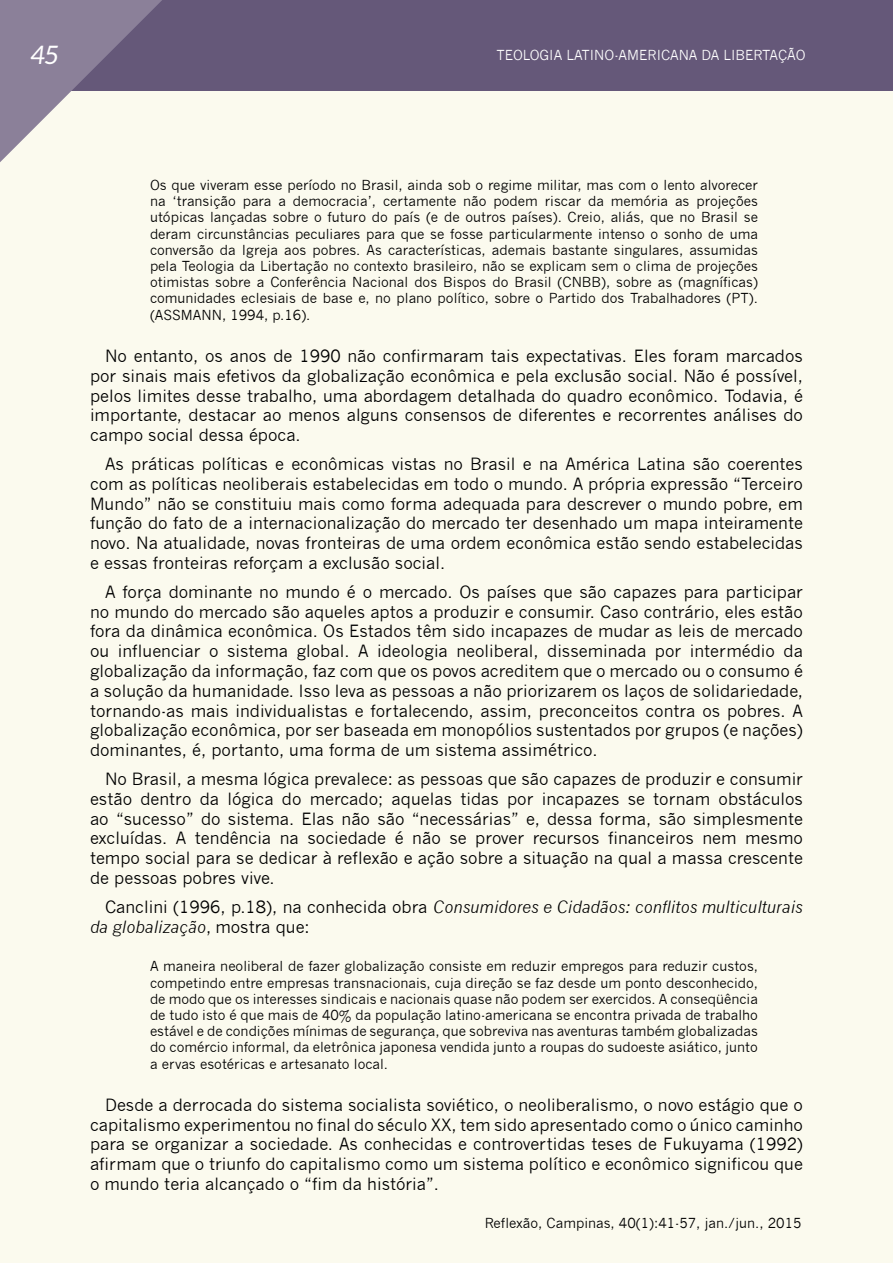
<style>
.page{position:relative;width:893px;height:1263px;background:#fff}
.page>*{position:absolute;margin:0;border:0;box-sizing:border-box;transform-origin:0 0}
.t1{font:italic 25.5px "Aleo";color:#fff}
._05_0_texto{font:16.5px/19.8px "News Gothic";color:#000;text-align:justify}
._05_0_texto-2{font:italic 16.5px/19.8px "News Gothic";color:#000}
._05_1__citação{font:13.5px/16.2px "News Gothic";color:#000;text-align:justify}
.t2{font:13.5px "News Gothic";color:#fff}
.s1{font-style:normal}
</style>
<div class="page">
<div style="left:0;top:86px;width:893px;height:1177px;background:#fbfaee"></div>
<div style="left:0;top:0;width:893px;height:90px;background:#655879"></div>
<svg style="left:0;top:0;width:162px;height:162px"></svg>
<h1 class="t1" style="left:31px;top:40px;width:29px">45</h1>
<p class="t2" style="left:496px;top:47px;width:311px">TEOLOGIA LATINO-AMERICANA DA LIBERTAÇÃO</p>
<p class="_05_1__citação" style="left:150px;top:177px;width:609px">Os que viveram esse período no Brasil, ainda sob o regime militar, mas com o lento alvorecer na ‘transição para a democracia’, certamente não podem riscar da memória as projeções utópicas lançadas sobre o futuro do país (e de outros países). Creio, aliás, que no Brasil se deram circunstâncias peculiares para que se fosse particularmente intenso o sonho de uma conversão da Igreja aos pobres. As características, ademais bastante singulares, assumidas pela Teologia da Libertação no contexto brasileiro, não se explicam sem o clima de projeções otimistas sobre a Conferência Nacional dos Bispos do Brasil (CNBB), sobre as (magníficas) comunidades eclesiais de base e, no plano político, sobre o Partido dos Trabalhadores (PT). (ASSMANN, 1994, p.16).</p>
<p class="_05_0_texto" style="left:90px;top:346px;width:714px;text-indent:15px">No entanto, os anos de 1990 não confirmaram tais expectativas. Eles foram marcados por sinais mais efetivos da globalização econômica e pela exclusão social. Não é possível, pelos limites desse trabalho, uma abordagem detalhada do quadro econômico. Todavia, é importante, destacar ao menos alguns consensos de diferentes e recorrentes análises do campo social dessa época.</p>
<p class="_05_0_texto" style="left:90px;top:454px;width:714px;text-indent:15px">As práticas políticas e econômicas vistas no Brasil e na América Latina são coerentes com as políticas neoliberais estabelecidas em todo o mundo. A própria expressão “Terceiro Mundo” não se constituiu mais como forma adequada para descrever o mundo pobre, em função do fato de a internacionalização do mercado ter desenhado um mapa inteiramente novo. Na atualidade, novas fronteiras de uma ordem econômica estão sendo estabelecidas e essas fronteiras reforçam a exclusão social.</p>
<p class="_05_0_texto" style="left:90px;top:582px;width:714px;text-indent:15px">A força dominante no mundo é o mercado. Os países que são capazes para participar no mundo do mercado são aqueles aptos a produzir e consumir. Caso contrário, eles estão fora da dinâmica econômica. Os Estados têm sido incapazes de mudar as leis de mercado ou influenciar o sistema global. A ideologia neoliberal, disseminada por intermédio da globalização da informação, faz com que os povos acreditem que o mercado ou o consumo é a solução da humanidade. Isso leva as pessoas a não priorizarem os laços de solidariedade, tornando-as mais individualistas e fortalecendo, assim, preconceitos contra os pobres. A globalização econômica, por ser baseada em monopólios sustentados por grupos (e nações) dominantes, é, portanto, uma forma de um sistema assimétrico.</p>
<p class="_05_0_texto" style="left:90px;top:769px;width:714px;text-indent:15px">No Brasil, a mesma lógica prevalece: as pessoas que são capazes de produzir e consumir estão dentro da lógica do mercado; aquelas tidas por incapazes se tornam obstáculos ao “sucesso” do sistema. Elas não são “necessárias” e, dessa forma, são simplesmente excluídas. A tendência na sociedade é não se prover recursos financeiros nem mesmo tempo social para se dedicar à reflexão e ação sobre a situação na qual a massa crescente de pessoas pobres vive.</p>
<p class="_05_0_texto-2" style="left:90px;top:897px;width:714px;text-indent:15px"><span class="s1">Canclini (1996, p.18), na conhecida obra</span> Consumidores e Cidadãos: conflitos multiculturais da globalização<span class="s1">, mostra que:</span></p>
<p class="_05_1__citação" style="left:150px;top:958px;width:609px">A maneira neoliberal de fazer globalização consiste em reduzir empregos para reduzir custos, competindo entre empresas transnacionais, cuja direção se faz desde um ponto desconhecido, de modo que os interesses sindicais e nacionais quase não podem ser exercidos. A conseqüência de tudo isto é que mais de 40% da população latino-americana se encontra privada de trabalho estável e de condições mínimas de segurança, que sobreviva nas aventuras também globalizadas do comércio informal, da eletrônica japonesa vendida junto a roupas do sudoeste asiático, junto a ervas esotéricas e artesanato local.</p>
<p class="_05_0_texto" style="left:90px;top:1095px;width:714px;text-indent:15px">Desde a derrocada do sistema socialista soviético, o neoliberalismo, o novo estágio que o capitalismo experimentou no final do século XX, tem sido apresentado como o único caminho para se organizar a sociedade. As conhecidas e controvertidas teses de Fukuyama (1992) afirmam que o triunfo do capitalismo como um sistema político e econômico significou que o mundo teria alcançado o “fim da história”.</p>
<p class="_05_1__citação" style="left:485px;top:1215px;width:318px">Reflexão, Campinas, 40(1):41-57, jan./jun., 2015</p>
</div>
